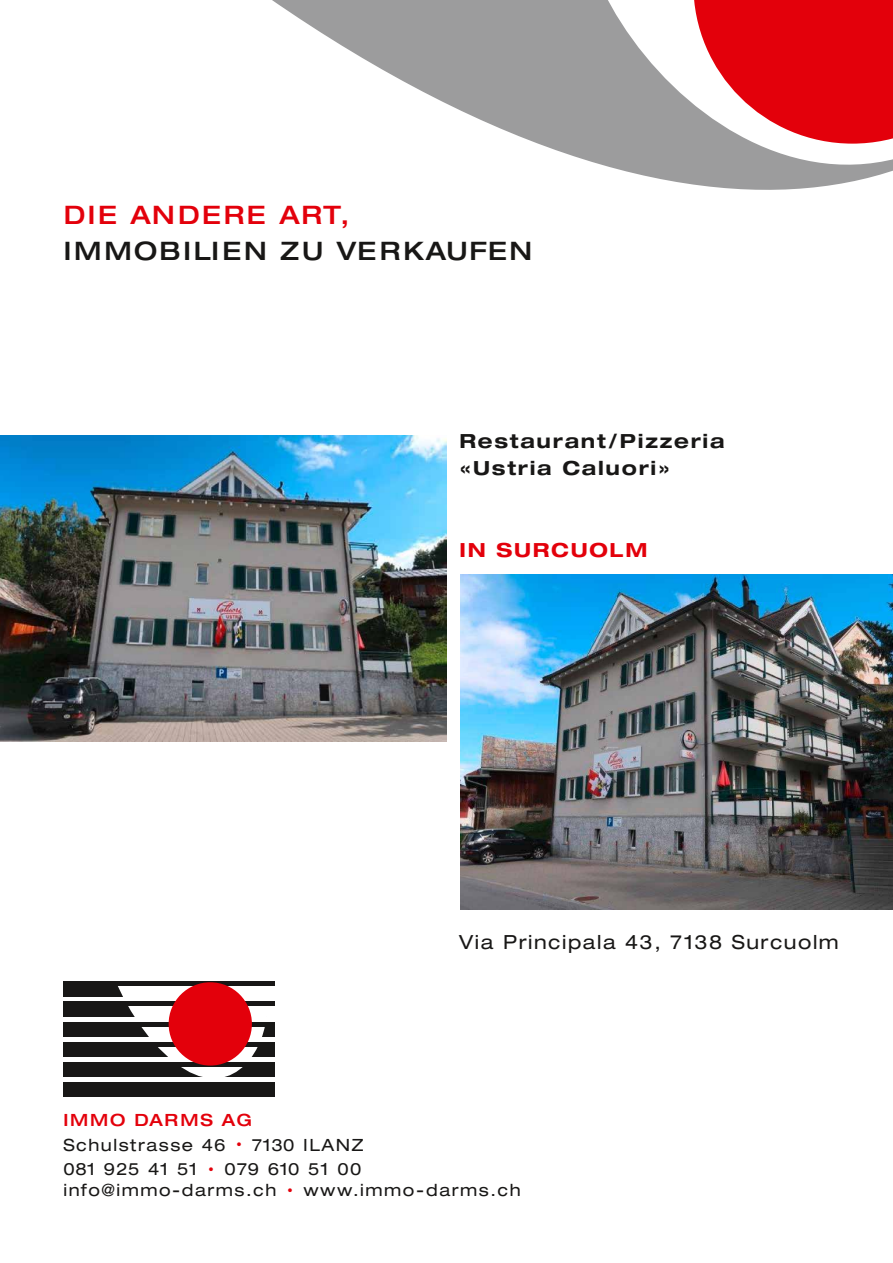
<style>
.page{position:relative;width:893px;height:1263px;background:#fff}
.page>*{position:absolute;margin:0;border:0;box-sizing:border-box;transform-origin:0 0}
.t1{font:500 expanded 25.5px "Helvetica Neue LT Std";letter-spacing:.1em;color:#181716}
.t2{font:500 expanded 25.5px "Helvetica Neue LT Std";letter-spacing:.09em;color:#e3000b}
.t3{font:700 expanded 19.5px/27px "Helvetica Neue LT Std";letter-spacing:.09em;color:#181716}
.t4{font:expanded 19.5px "Helvetica Neue LT Std";letter-spacing:.08em;color:#181716}
.t5{font:700 expanded 19.5px "Helvetica Neue LT Std";letter-spacing:.09em;color:#e3000b}
.t6{font:expanded 16.95px/24.3px "Helvetica Neue LT Std";letter-spacing:.09em;color:#181716}
.s1{font-weight:500;color:#e3000b}
.s2{font-size:10.5px;color:#e3000b}
</style>
<div class="page">
<svg style="left:272px;top:0;width:621px;height:190px;fill:#9c9c9d"></svg>
<svg style="left:693px;top:0;width:200px;height:144px;background:#e42d36"></svg>
<img style="left:461px;top:574px;width:432px;height:335px">
<div style="left:64px;top:982px;width:211px;height:14px;background:#181716"></div>
<div style="left:64px;top:1002px;width:211px;height:15px;background:#181716"></div>
<div style="left:64px;top:1022px;width:211px;height:15px;background:#181716"></div>
<div style="left:64px;top:1042px;width:211px;height:15px;background:#181716"></div>
<div style="left:64px;top:1062px;width:211px;height:15px;background:#181716"></div>
<div style="left:64px;top:1082px;width:211px;height:15px;background:#181716"></div>
<svg style="left:76px;top:981px;width:199px;height:96px"></svg>
<hr style="left:64px;top:982px;width:211px;height:4px;background:#181716">
<hr style="left:64px;top:1002px;width:211px;height:4px;background:#181716">
<hr style="left:64px;top:1022px;width:211px;height:4px;background:#181716">
<hr style="left:64px;top:1042px;width:211px;height:4px;background:#181716">
<hr style="left:64px;top:1062px;width:211px;height:4px;background:#181716">
<div style="left:169px;top:982px;width:83px;height:83px;background:#e3000b;border-radius:50%"></div>
<img style="left:0;top:435px;width:447px;height:306px">
<svg style="left:46px;top:704px;width:17px;height:2px"></svg>
<h1 class="t2" style="left:64px;top:198px;width:287px">DIE ANDERE ART,</h1>
<h1 class="t1" style="left:64px;top:235px;width:470px">IMMOBILIEN ZU VERKAUFEN</h1>
<p class="t3" style="left:460px;top:426px;width:267px">Restaurant/Pizzeria «Ustria Caluori»</p>
<p class="t5" style="left:460px;top:537px;width:189px">IN SURCUOLM</p>
<p class="t4" style="left:459px;top:930px;width:381px">Via Principala 43, 7138 Surcuolm</p>
<p class="t6" style="left:64px;top:1107px;width:301px"><span class="s1">IMMO DARMS AG<br></span>Schulstrasse 46 <span class="s2">•</span> 7130 ILANZ<br>081 925 41 51 <span class="s2">•</span> 079 610 51 00</p>
<p class="t6" style="left:64px;top:1177px;width:459px">info@immo-darms.ch <span class="s2">•</span> www.immo-darms.ch</p>
</div>
